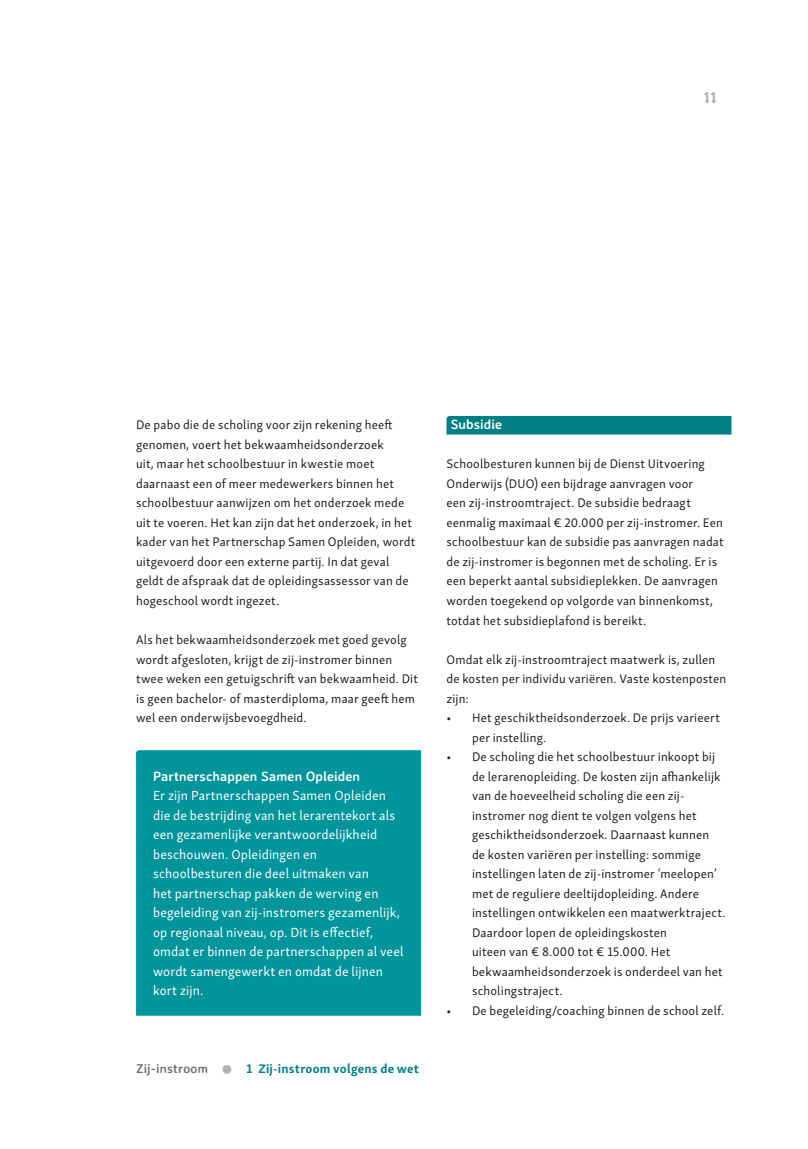
<style>
.page{position:relative;width:808px;height:1149px;background:#fff}
.page>*{position:absolute;margin:0;border:0;box-sizing:border-box;transform-origin:0 0}
.t1{font:700 16.5px "Averia Sans Libre";color:#b2b2b2}
.kopje{font:13.5px/19.5px "Skolar Sans Latn";letter-spacing:.01em;color:#fff}
.kopje-2{font:700 13.5px "Averia Sans Libre";letter-spacing:.005em;color:#fff}
.par{font:12.75px/19.5px "Skolar Sans Latn";letter-spacing:.015em;color:#1d1d1b}
.t2{font:700 12.75px "Skolar Sans Latn";letter-spacing:.02em;color:#007f85}
.t3{font:700 12.75px "Averia Sans Libre";letter-spacing:.01em;color:#70706f}
.s1{font-family:"Averia Sans Libre";font-weight:700}
.s2{font-weight:400;font-size:38.25px;color:#b2b2b2}
</style>
<div class="page">
<div style="left:136px;top:750px;width:285px;height:265px;background:#00949b"></div>
<div style="left:446px;top:416px;width:285px;height:18px;background:#007f85"></div>
<p class="t1" style="left:703px;top:86px;width:15px">11</p>
<p class="par" style="left:136px;top:414px;width:281px">De pabo die de scholing voor zijn rekening heeft genomen, voert het bekwaamheidsonderzoek<br>uit, maar het schoolbestuur in kwestie moet daarnaast een of meer medewerkers binnen het schoolbestuur aanwijzen om het onderzoek mede uit te voeren. Het kan zijn dat het onderzoek, in het kader van het Partnerschap Samen Opleiden, wordt uitgevoerd door een externe partij. In dat geval geldt de afspraak dat de opleidingsassessor van de hogeschool wordt ingezet.</p>
<p class="par" style="left:136px;top:628px;width:283px">Als het bekwaamheidsonderzoek met goed gevolg wordt afgesloten, krijgt de zij-instromer binnen twee weken een getuigschrift van bekwaamheid. Dit is geen bachelor- of masterdiploma, maar geeft hem wel een onderwijsbevoegdheid.</p>
<p class="kopje" style="left:153px;top:765px;width:252px"><span class="s1">Partnerschappen Samen Opleiden<br></span>Er zijn Partnerschappen Samen Opleiden die de bestrijding van het lerarentekort als een gezamenlijke verantwoordelijkheid beschouwen. Opleidingen en schoolbesturen die deel uitmaken van<br>het partnerschap pakken de werving en begeleiding van zij-instromers gezamenlijk, op regionaal niveau, op. Dit is effectief, omdat er binnen de partnerschappen al veel wordt samengewerkt en omdat de lijnen kort zijn.</p>
<p class="t3" style="left:136px;top:1060px;width:73px">Zij-instroom</p>
<p class="t2" style="left:220px;top:1058px;width:201px"><span class="s2">•</span> 1 Zij-instroom volgens de wet</p>
<p class="kopje-2" style="left:451px;top:416px;width:53px">Subsidie</p>
<p class="par" style="left:446px;top:453px;width:279px">Schoolbesturen kunnen bij de Dienst Uitvoering Onderwijs (DUO) een bijdrage aanvragen voor<br>een zij-instroomtraject. De subsidie bedraagt eenmalig maximaal € 20.000 per zij-instromer. Een schoolbestuur kan de subsidie pas aanvragen nadat de zij-instromer is begonnen met de scholing. Er is een beperkt aantal subsidieplekken. De aanvragen worden toegekend op volgorde van binnenkomst, totdat het subsidieplafond is bereikt.</p>
<p class="par" style="left:446px;top:648px;width:281px">Omdat elk zij-instroomtraject maatwerk is, zullen de kosten per individu variëren. Vaste kostenposten zijn:</p>
<p class="par" style="left:472px;top:706px;width:249px;text-indent:-26px">• Het geschiktheidsonderzoek. De prijs varieert per instelling.</p>
<p class="par" style="left:472px;top:745px;width:255px;text-indent:-26px">• De scholing die het schoolbestuur inkoopt bij de lerarenopleiding. De kosten zijn afhankelijk van de hoeveelheid scholing die een zij&shy;instromer nog dient te volgen volgens het geschiktheidsonderzoek. Daarnaast kunnen de kosten variëren per instelling: sommige instellingen laten de zij-instromer ‘meelopen’ met de reguliere deeltijdopleiding. Andere instellingen ontwikkelen een maatwerktraject.<br>Daardoor lopen de opleidingskosten<br>uiteen van € 8.000 tot € 15.000. Het bekwaamheidsonderzoek is onderdeel van het scholingstraject.</p>
<p class="par" style="left:446px;top:999px;width:279px">• De begeleiding/coaching binnen de school zelf.</p>
</div>
